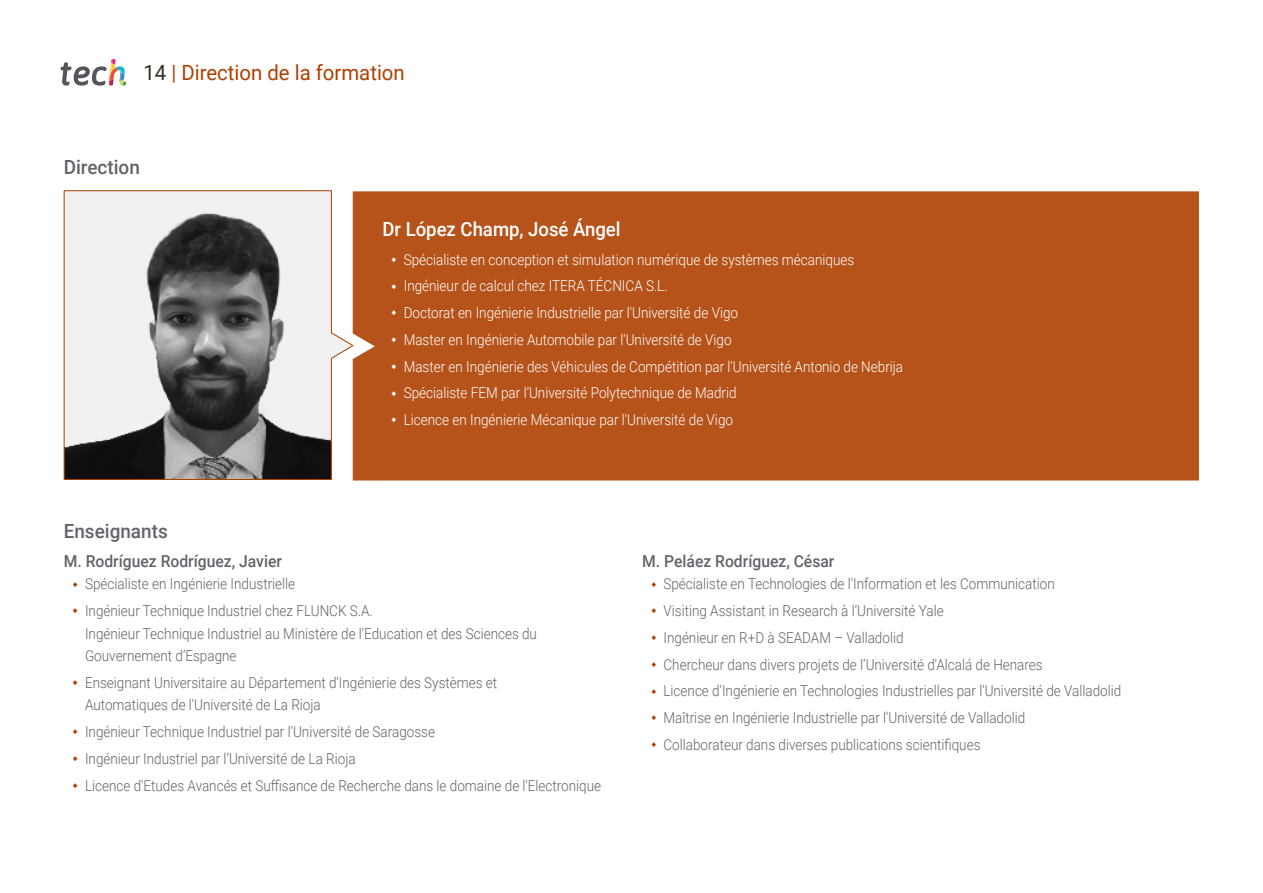
<style>
.page{position:relative;width:1263px;height:893px;background:#fff}
.page>*{position:absolute;margin:0;border:0;box-sizing:border-box;transform-origin:0 0}
.t1{font:21px "Roboto";color:#ae4000}
.t2{font:500 19.5px "Roboto";color:#fff;scale:.95 1}
.t3{font:500 19.5px "Roboto";color:#61646a}
.t4{font:500 16.5px "Roboto";color:#61646a;scale:.95 1}
.t5{font:300 15px/26.7px "Roboto";color:#61646a;scale:.9 1}
.t6{font:300 15px/26.7px "Roboto";color:#fff;scale:.9 1}
.s1{color:#312e20}
</style>
<div class="page">
<div style="left:354px;top:191px;width:845px;height:289px;background:#b6531a"></div>
<svg style="left:64px;top:190px;width:290px;height:290px"></svg>
<svg style="left:61px;top:59px;width:65px;height:27px"></svg>
<svg style="left:392px;top:257px;width:4px;height:5px"></svg>
<svg style="left:392px;top:284px;width:4px;height:5px"></svg>
<svg style="left:392px;top:310px;width:4px;height:5px"></svg>
<svg style="left:392px;top:337px;width:4px;height:5px"></svg>
<svg style="left:392px;top:364px;width:4px;height:5px"></svg>
<svg style="left:392px;top:391px;width:4px;height:5px"></svg>
<svg style="left:392px;top:417px;width:4px;height:5px"></svg>
<h1 class="t1" style="left:144px;top:57px;width:263px"><span class="s1">14</span> | Direction de la formation</h1>
<h2 class="t3" style="left:64px;top:154px;width:78px">Direction</h2>
<h2 class="t2" style="left:382px;top:215px;width:252px">Dr López Champ, José Ángel</h2>
<p class="t6" style="left:404px;top:245px;width:556px">Spécialiste en conception et simulation numérique de systèmes mécaniques Ingénieur de calcul chez ITERA TÉCNICA S.L.<br>Doctorat en Ingénierie Industrielle par l'Université de Vigo<br>Master en Ingénierie Automobile par l'Université de Vigo<br>Master en Ingénierie des Véhicules de Compétition par l'Université Antonio de Nebrija Spécialiste FEM par l’Université Polytechnique de Madrid<br>Licence en Ingénierie Mécanique par l'Université de Vigo</p>
<h2 class="t3" style="left:64px;top:517px;width:105px">Enseignants</h2>
<p class="t4" style="left:64px;top:550px;width:231px">M. Rodríguez Rodríguez, Javier</p>
<p class="t5" style="left:85px;top:570px;width:321px">Spécialiste en Ingénierie Industrielle<br>Ingénieur Technique Industriel chez FLUNCK S.A.</p>
<p class="t5" style="left:85px;top:621px;width:504px;line-height:22.5px">Ingénieur Technique Industriel au Ministère de l'Education et des Sciences du<br>Gouvernement d’Espagne</p>
<p class="t5" style="left:85px;top:671px;width:459px;line-height:22.5px">Enseignant Universitaire au Département d'Ingénierie des Systèmes et<br>Automatiques de l'Université de La Rioja</p>
<p class="t5" style="left:85px;top:718px;width:575px">Ingénieur Technique Industriel par l'Université de Saragosse<br>Ingénieur Industriel par l’Université de La Rioja<br>Licence d'Etudes Avancés et Suffisance de Recherche dans le domaine de l'Electronique</p>
<p class="t4" style="left:642px;top:550px;width:204px">M. Peláez Rodríguez, César</p>
<p class="t5" style="left:663px;top:570px;width:510px">Spécialiste en Technologies de l'Information et les Communication<br>Visiting Assistant in Research à l’Université Yale<br>Ingénieur en R+D à SEADAM – Valladolid<br>Chercheur dans divers projets de l’Université d'Alcalá de Henares<br>Licence d'Ingénierie en Technologies Industrielles par l'Université de Valladolid Maîtrise en Ingénierie Industrielle par l'Université de Valladolid<br>Collaborateur dans diverses publications scientifiques</p>
</div>
